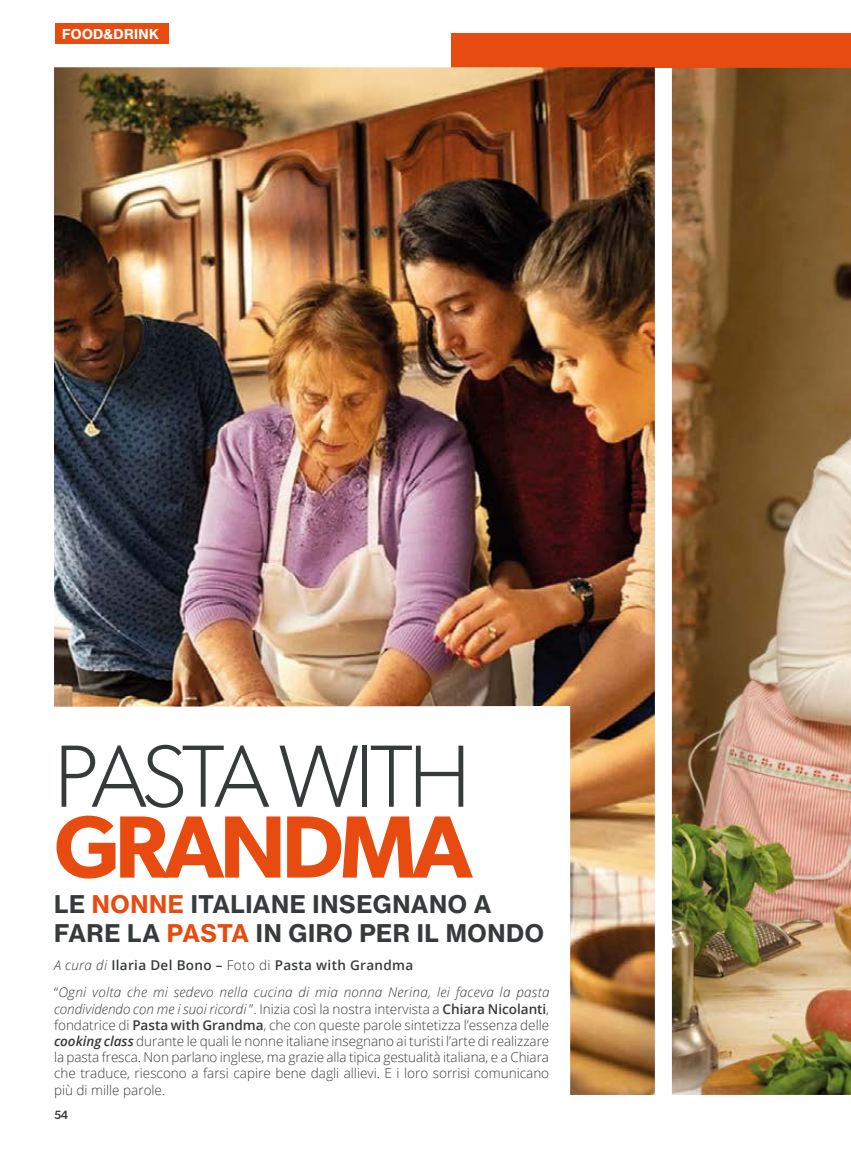
<style>
.page{position:relative;width:851px;height:1149px;background:#fff}
.page>*{position:absolute;margin:0;border:0;box-sizing:border-box;transform-origin:0 0}
.t1{font:300 88.5px "Gibson";letter-spacing:-.06em;color:#373a3b}
.t2{font:600 88.5px "Gibson";letter-spacing:-.05em;color:#e84b0f}
.t3{font:24px/28.8px "N Haas Grotesk TX Pro 75 Bd";letter-spacing:.025em;color:#373a3b}
.t4{font:300 13.5px/16.2px "Open Sans";color:#373a3b;text-align:justify}
.t5{font:600 13.5px "Open Sans";letter-spacing:.025em;color:#373a3b}
.t6{font:13.5px "N Haas Grotesk TX Pro 75 Bd";letter-spacing:.03em;color:#fff}
.t7{font:500 12px "Gibson";color:#373a3b}
.s1{color:#e84b0f}
.s2{font-weight:300;font-style:italic}
.s3{font-weight:300}
.s4{font-style:italic}
.s5{font-weight:600}
.s6{font-weight:600;font-style:italic}
</style>
<div class="page">
<div style="left:451px;top:34px;width:399px;height:34px;background:#e84b0f"></div>
<img style="left:54px;top:67px;width:600px;height:1027px">
<img style="left:671px;top:68px;width:179px;height:1026px">
<svg style="left:54px;top:705px;width:516px;height:389px"></svg>
<div style="left:55px;top:24px;width:114px;height:20px;background:#e84b0f"></div>
<p class="t6" style="left:62px;top:26px;width:98px">FOOD&amp;DRINK</p>
<h1 class="t1" style="left:54px;top:722px;width:418px">PASTA WITH</h1>
<h1 class="t2" style="left:54px;top:793px;width:420px">GRANDMA</h1>
<h2 class="t3" style="left:54px;top:889px;width:491px">LE <span class="s1">NONNE</span> ITALIANE INSEGNANO A<br>FARE LA <span class="s1">PASTA</span> IN GIRO PER IL MONDO</h2>
<p class="t5" style="left:54px;top:954px;width:361px"><span class="s2">A cura di</span> Ilaria Del Bono – <span class="s3">Foto di</span> Pasta with Grandma</p>
<p class="t4" style="left:54px;top:983px;width:497px">“<span class="s4">Ogni volta che mi sedevo nella cucina di mia nonna Nerina, lei faceva la pasta condividendo con me i suoi ricordi</span> ”. Inizia così la nostra intervista a <span class="s5">Chiara Nicolanti</span>, fondatrice di <span class="s5">Pasta with Grandma</span>, che con queste parole sintetizza l’essenza delle <span class="s6">cooking class</span> durante le quali le nonne italiane insegnano ai turisti l’arte di realizzare la pasta fresca. Non parlano inglese, ma grazie alla tipica gestualità italiana, e a Chiara che traduce, riescono a farsi capire bene dagli allievi. E i loro sorrisi comunicano più di mille parole.</p>
<p class="t7" style="left:54px;top:1107px;width:15px">54</p>
</div>
